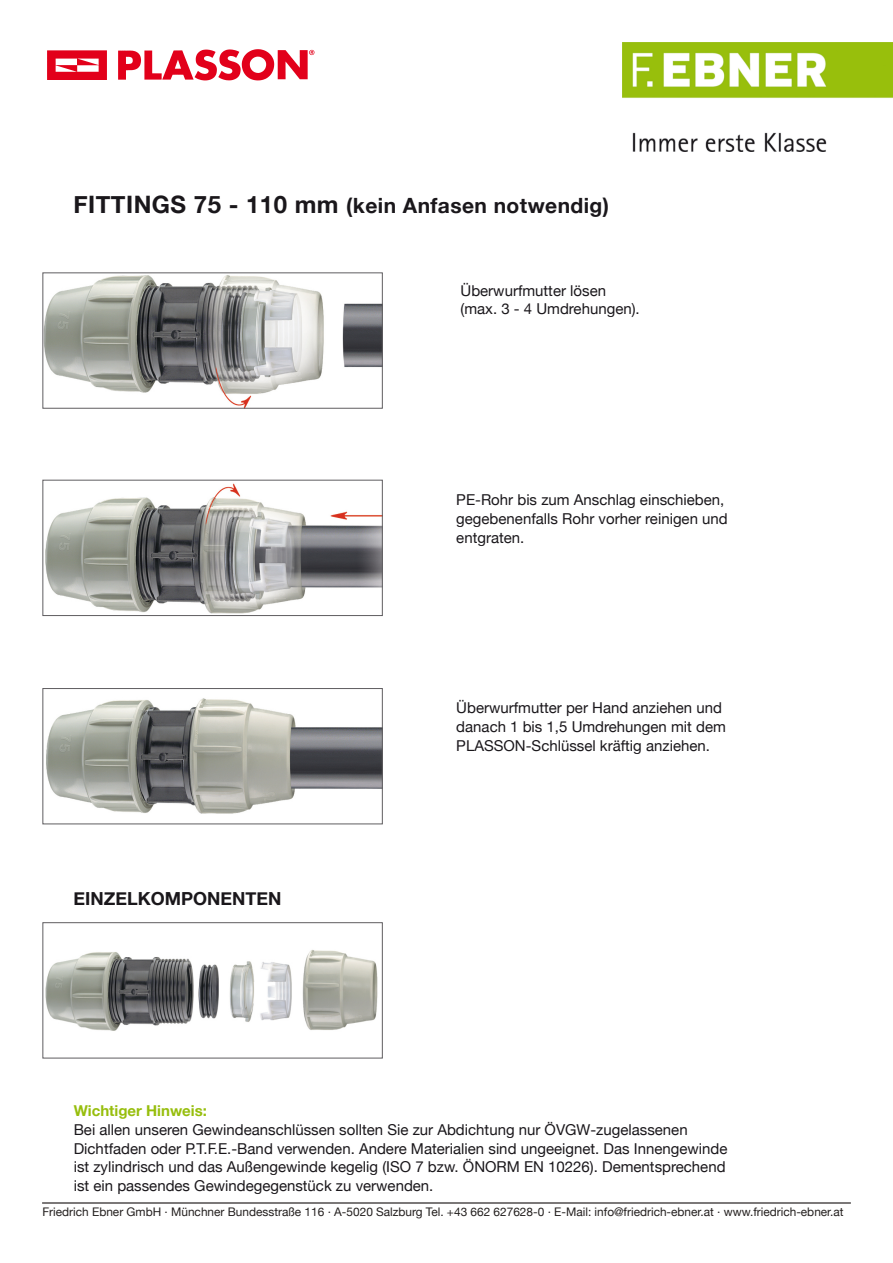
<style>
.page{position:relative;width:893px;height:1263px;background:#fff}
.page>*{position:absolute;margin:0;border:0;box-sizing:border-box;transform-origin:0 0}
.t1{font:700 21px "Helvetica Neue";letter-spacing:.02em;color:#1a171b}
.t2{font:700 18px "Helvetica Neue";color:#1a171b}
.t3{font:15px/18.8px "Helvetica Neue";color:#1a171b}
.t4{font:700 15px "Helvetica Neue";color:#97be0d}
.t5{font:11.85px "Helvetica Neue";color:#231f1e}
.s1{font-size:24px}
</style>
<div class="page">
<img style="left:622px;top:42px;width:271px;height:109px">
<svg style="left:118px;top:49px;width:196px;height:31px"></svg>
<svg style="left:47px;top:50px;width:60px;height:30px"></svg>
<img style="left:44px;top:275px;width:337px;height:132px">
<div style="left:42px;top:272px;width:341px;height:137px;border:1px solid #5f5d60"></div>
<img style="left:45px;top:483px;width:336px;height:130px">
<div style="left:42px;top:480px;width:341px;height:136px;border:1px solid #5f5d60"></div>
<img style="left:46px;top:698px;width:335px;height:116px">
<div style="left:42px;top:688px;width:341px;height:136px;border:1px solid #5f5d60"></div>
<img style="left:45px;top:950px;width:333px;height:81px">
<div style="left:42px;top:922px;width:341px;height:136px;border:1px solid #5f5d60"></div>
<h1 class="t1" style="left:74px;top:192px;width:537px"><span class="s1">FITTINGS 75 - 110 mm</span> (kein Anfasen notwendig)</h1>
<p class="t3" style="left:460px;top:281px;width:181px">Überwurfmutter lösen (max. 3 - 4 Umdrehungen).</p>
<p class="t3" style="left:456px;top:490px;width:273px">PE-Rohr bis zum Anschlag einschieben, gegebenenfalls Rohr vorher reinigen und entgraten.</p>
<p class="t2" style="left:74px;top:887px;width:209px">EINZELKOMPONENTEN</p>
<p class="t3" style="left:456px;top:698px;width:271px">Überwurfmutter per Hand anziehen und danach 1 bis 1,5 Umdrehungen mit dem<br>PLASSON-Schlüssel kräftig anziehen.</p>
<p class="t4" style="left:74px;top:1101px;width:135px">Wichtiger Hinweis:</p>
<p class="t3" style="left:74px;top:1120px;width:655px">Bei allen unseren Gewindeanschlüssen sollten Sie zur Abdichtung nur ÖVGW-zugelassenen Dichtfaden oder P.T.F.E.-Band verwenden. Andere Materialien sind ungeeignet. Das Innengewinde ist zylindrisch und das Außengewinde kegelig (ISO 7 bzw. ÖNORM EN 10226). Dementsprechend ist ein passendes Gewindegegenstück zu verwenden.</p>
<p class="t5" style="left:43px;top:1205px;width:802px">Friedrich Ebner GmbH · Münchner Bundesstraße 116 · A-5020 Salzburg Tel. +43 662 627628-0 · E-Mail: info@friedrich-ebner.at · www.friedrich-ebner.at</p>
</div>
